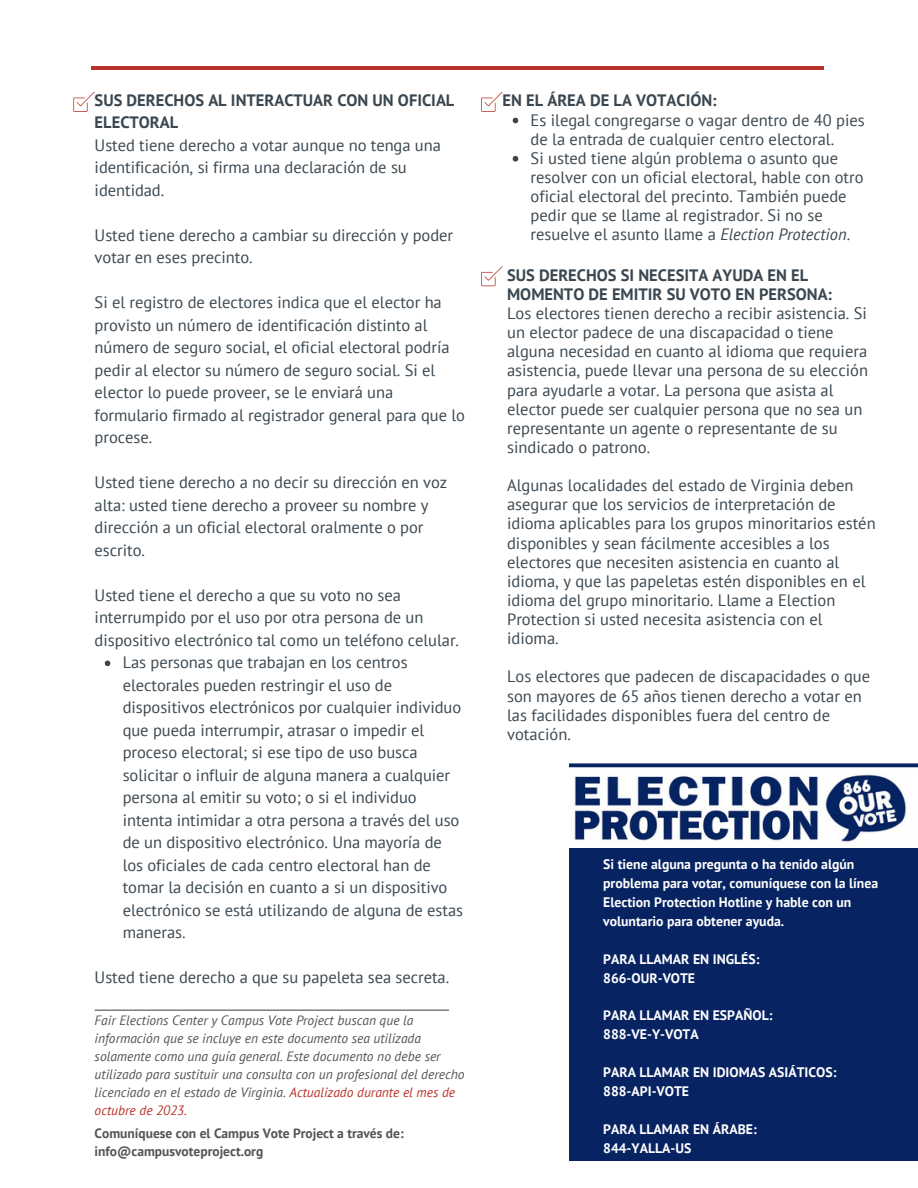
<style>
.page{position:relative;width:918px;height:1188px;background:#fff}
.page>*{position:absolute;margin:0;border:0;box-sizing:border-box;transform-origin:0 0}
.t1{font:16.5px/22.5px "PT Sans";letter-spacing:-.005em;color:#3b4750}
.t2{font:700 16.5px/22.5px "PT Sans";color:#3b4750}
.t3{font:700 13.8px/18.9px "PT Sans";color:#fff}
.t4{font:italic 13.5px/18px "PT Sans";color:#545454}
.t5{font:700 13.5px/18px "PT Sans";color:#545454}
.s1{color:#b8332a}
.s2{font-style:italic}
</style>
<div class="page">
<hr style="left:92px;top:67px;width:732px;height:3px;background:#b8332a">
<svg style="left:73px;top:92px;width:22px;height:20px"></svg>
<div style="left:569px;top:848px;width:349px;height:313px;background:#072361"></div>
<img style="left:569px;top:767px;width:343px;height:76px">
<svg style="left:569px;top:763px;width:349px;height:4px"></svg>
<hr style="left:95px;top:1010px;width:354px;height:1px;background:#545454">
<svg style="left:105px;top:661px;width:5px;height:5px"></svg>
<svg style="left:513px;top:118px;width:5px;height:5px"></svg>
<svg style="left:513px;top:156px;width:5px;height:6px"></svg>
<svg style="left:481px;top:92px;width:22px;height:20px"></svg>
<svg style="left:481px;top:266px;width:22px;height:20px"></svg>
<p class="t2" style="left:95px;top:89px;width:361px">SUS DERECHOS AL INTERACTUAR CON UN OFICIAL<br>ELECTORAL</p>
<p class="t1" style="left:95px;top:134px;width:348px">Usted tiene derecho a votar aunque no tenga una identificación, si firma una declaración de su identidad.</p>
<p class="t1" style="left:95px;top:224px;width:360px">Usted tiene derecho a cambiar su dirección y poder votar en eses precinto.</p>
<p class="t1" style="left:95px;top:291px;width:372px">Si el registro de electores indica que el elector ha provisto un número de identificación distinto al número de seguro social, el oficial electoral podría pedir al elector su número de seguro social. Si el elector lo puede proveer, se le enviará una formulario firmado al registrador general para que lo procese.</p>
<p class="t1" style="left:95px;top:471px;width:354px">Usted tiene derecho a no decir su dirección en voz alta: usted tiene derecho a proveer su nombre y dirección a un oficial electoral oralmente o por escrito.</p>
<p class="t1" style="left:95px;top:584px;width:366px">Usted tiene el derecho a que su voto no sea interrumpido por el uso por otra persona de un dispositivo electrónico tal como un teléfono celular.</p>
<p class="t1" style="left:123px;top:651px;width:342px">Las personas que trabajan en los centros electorales pueden restringir el uso de dispositivos electrónicos por cualquier individuo que pueda interrumpir, atrasar o impedir el proceso electoral; si ese tipo de uso busca solicitar o influir de alguna manera a cualquier persona al emitir su voto; o si el individuo intenta intimidar a otra persona a través del uso de un dispositivo electrónico. Una mayoría de los oficiales de cada centro electoral han de tomar la decisión en cuanto a si un dispositivo electrónico se está utilizando de alguna de estas maneras.</p>
<p class="t1" style="left:95px;top:966px;width:356px">Usted tiene derecho a que su papeleta sea secreta.</p>
<p class="t4" style="left:95px;top:1011px;width:371px">Fair Elections Center y Campus Vote Project buscan que la información que se incluye en este documento sea utilizada solamente como una guía general. Este documento no debe ser utilizado para sustituir una consulta con un profesional del derecho licenciado en el estado de Virginia. <span class="s1">Actualizado durante el mes de octubre de 2023.</span></p>
<p class="t5" style="left:95px;top:1124px;width:311px">Comuníquese con el Campus Vote Project a través de: info@campusvoteproject.org</p>
<p class="t2" style="left:503px;top:89px;width:216px">EN EL ÁREA DE LA VOTACIÓN:</p>
<p class="t1" style="left:531px;top:110px;width:336px;line-height:19.2px">Es ilegal congregarse o vagar dentro de 40 pies de la entrada de cualquier centro electoral.</p>
<p class="t1" style="left:531px;top:148px;width:335px;line-height:19.2px">Si usted tiene algún problema o asunto que resolver con un oficial electoral, hable con otro oficial electoral del precinto. También puede pedir que se llame al registrador. Si no se resuelve el asunto llame a <span class="s2">Election Protection</span>.</p>
<p class="t2" style="left:507px;top:265px;width:326px;line-height:19.2px">SUS DERECHOS SI NECESITA AYUDA EN EL<br>MOMENTO DE EMITIR SU VOTO EN PERSONA:</p>
<p class="t1" style="left:507px;top:303px;width:362px;line-height:19.2px">Los electores tienen derecho a recibir asistencia. Si un elector padece de una discapacidad o tiene alguna necesidad en cuanto al idioma que requiera asistencia, puede llevar una persona de su elección para ayudarle a votar. La persona que asista al elector puede ser cualquier persona que no sea un representante un agente o representante de su sindicado o patrono.</p>
<p class="t1" style="left:507px;top:475px;width:370px;line-height:19.2px">Algunas localidades del estado de Virginia deben asegurar que los servicios de interpretación de idioma aplicables para los grupos minoritarios estén disponibles y sean fácilmente accesibles a los electores que necesiten asistencia en cuanto al idioma, y que las papeletas estén disponibles en el idioma del grupo minoritario. Llame a Election Protection si usted necesita asistencia con el idioma.</p>
<p class="t1" style="left:507px;top:667px;width:365px;line-height:19.2px">Los electores que padecen de discapacidades o que son mayores de 65 años tienen derecho a votar en las facilidades disponibles fuera del centro de votación.</p>
<p class="t3" style="left:603px;top:855px;width:277px">Si tiene alguna pregunta o ha tenido algún problema para votar, comuníquese con la línea Election Protection Hotline y hable con un voluntario para obtener ayuda.</p>
<p class="t3" style="left:603px;top:949px;width:158px">PARA LLAMAR EN INGLÉS:</p>
<p class="t3" style="left:603px;top:968px;width:93px">866-OUR-VOTE</p>
<p class="t3" style="left:603px;top:1006px;width:171px">PARA LLAMAR EN ESPAÑOL:</p>
<p class="t3" style="left:603px;top:1025px;width:97px">888-VE-Y-VOTA</p>
<p class="t3" style="left:603px;top:1063px;width:235px">PARA LLAMAR EN IDIOMAS ASIÁTICOS:</p>
<p class="t3" style="left:603px;top:1082px;width:87px">888-API-VOTE</p>
<p class="t3" style="left:603px;top:1119px;width:155px">PARA LLAMAR EN ÁRABE:</p>
<p class="t3" style="left:603px;top:1138px;width:90px">844-YALLA-US</p>
</div>
